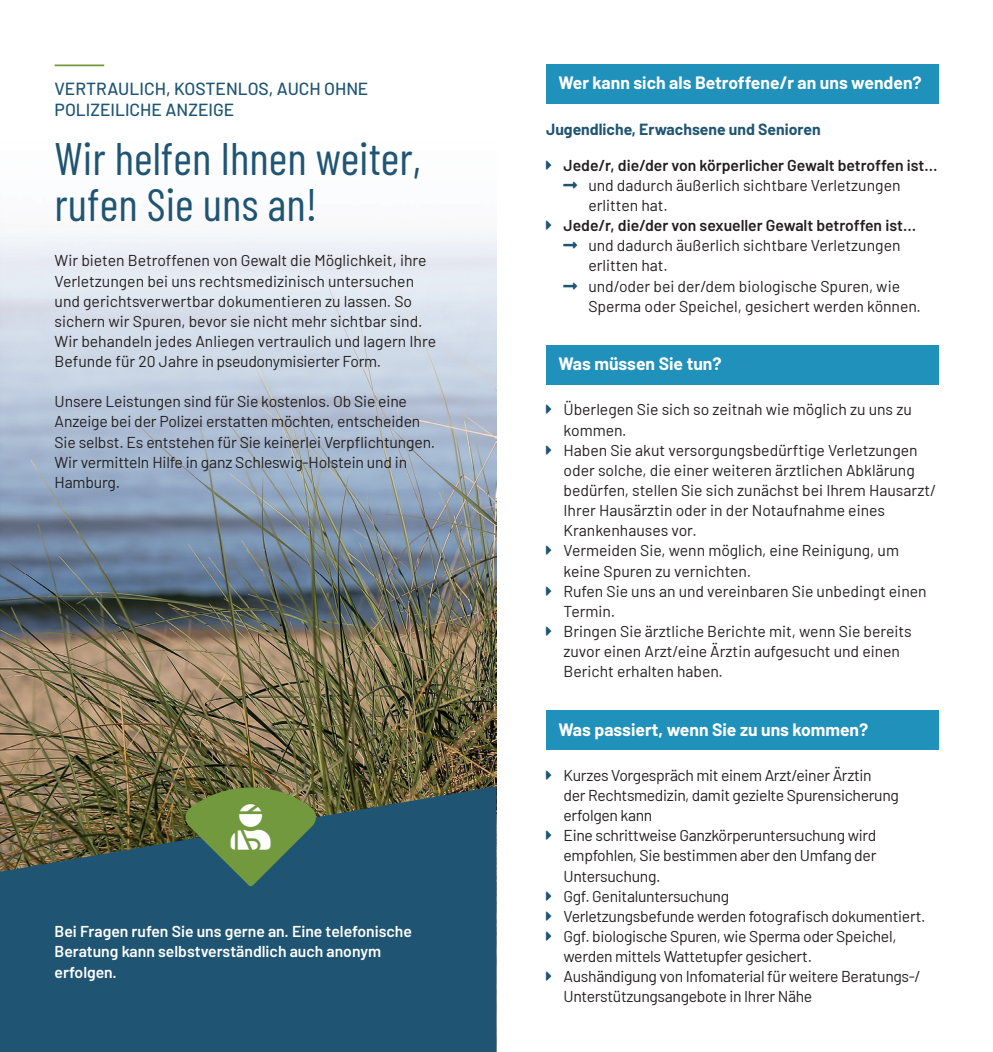
<style>
.page{position:relative;width:993px;height:1052px;background:#fff}
.page>*{position:absolute;margin:0;border:0;box-sizing:border-box;transform-origin:0 0}
.t1{font:45.5px/45.5px "Barlow Condensed";color:#1f5573}
.t2{font:700 17.5px "Barlow";color:#fff}
.t3{font:500 17.5px/21px "Barlow";color:#1f5573}
.t4{font:15.75px/20.1px "Barlow";letter-spacing:-.005em;color:#231f20}
.t5{font:600 15.75px "Barlow";color:#231f20}
.t6{font:600 15.75px/20.1px "Barlow";color:#fff}
.t7{font:700 15.75px "Barlow";color:#1f5573}
</style>
<div class="page">
<img style="left:0;top:231px;width:496px;height:555px">
<hr style="left:55px;top:64px;width:49px;height:2px;background:#72993d">
<div style="left:546px;top:64px;width:392px;height:40px;background:#2091ba"></div>
<div style="left:546px;top:345px;width:392px;height:40px;background:#2091ba"></div>
<div style="left:546px;top:710px;width:392px;height:40px;background:#2091ba"></div>
<svg style="left:0;top:786px;width:496px;height:266px;background:#28566b"></svg>
<svg style="left:184px;top:780px;width:133px;height:106px;background:#587c4c"></svg>
<p class="t3" style="left:55px;top:77px;width:315px">VERTRAULICH, KOSTENLOS, AUCH OHNE<br>POLIZEILICHE ANZEIGE</p>
<h1 class="t1" style="left:55px;top:133px;width:367px">Wir helfen Ihnen weiter, rufen Sie uns an!</h1>
<p class="t4" style="left:55px;top:249px;width:383px">Wir bieten Betroffenen von Gewalt die Möglichkeit, ihre Verletzungen bei uns rechtsmedizinisch untersuchen und gerichtsverwertbar dokumentieren zu lassen. So sichern wir Spuren, bevor sie nicht mehr sichtbar sind.<br>Wir behandeln jedes Anliegen vertraulich und lagern Ihre Befunde für 20 Jahre in pseudonymisierter Form.</p>
<p class="t4" style="left:55px;top:390px;width:382px">Unsere Leistungen sind für Sie kostenlos. Ob Sie eine Anzeige bei der Polizei erstatten möchten, entscheiden Sie selbst. Es entstehen für Sie keinerlei Verpflichtungen.<br>Wir vermitteln Hilfe in ganz Schleswig-Holstein und in Hamburg.</p>
<p class="t6" style="left:55px;top:920px;width:359px">Bei Fragen rufen Sie uns gerne an. Eine telefonische<br>Beratung kann selbstverständlich auch anonym erfolgen.</p>
<p class="t2" style="left:558px;top:70px;width:364px">Wer kann sich als Betroffene/r an uns wenden?</p>
<p class="t7" style="left:546px;top:118px;width:276px">Jugendliche, Erwachsene und Senioren</p>
<p class="t5" style="left:563px;top:153px;width:375px">Jede/r, die/der von körperlicher Gewalt betroffen ist…</p>
<p class="t4" style="left:588px;top:174px;width:313px">und dadurch äußerlich sichtbare Verletzungen erlitten hat.</p>
<p class="t5" style="left:563px;top:214px;width:354px">Jede/r, die/der von sexueller Gewalt betroffen ist…</p>
<p class="t4" style="left:588px;top:234px;width:334px">und dadurch äußerlich sichtbare Verletzungen erlitten hat.<br>und/oder bei der/dem biologische Spuren, wie Sperma oder Speichel, gesichert werden können.</p>
<p class="t2" style="left:558px;top:351px;width:164px">Was müssen Sie tun?</p>
<p class="t4" style="left:563px;top:398px;width:374px">Überlegen Sie sich so zeitnah wie möglich zu uns zu kommen.<br>Haben Sie akut versorgungsbedürftige Verletzungen oder solche, die einer weiteren ärztlichen Abklärung bedürfen, stellen Sie sich zunächst bei Ihrem Hausarzt/ Ihrer Hausärztin oder in der Notaufnahme eines Krankenhauses vor.<br>Vermeiden Sie, wenn möglich, eine Reinigung, um keine Spuren zu vernichten.<br>Rufen Sie uns an und vereinbaren Sie unbedingt einen Termin.<br>Bringen Sie ärztliche Berichte mit, wenn Sie bereits zuvor einen Arzt/eine Ärztin aufgesucht und einen Bericht erhalten haben.</p>
<p class="t2" style="left:558px;top:716px;width:311px">Was passiert, wenn Sie zu uns kommen?</p>
<p class="t4" style="left:563px;top:764px;width:363px">Kurzes Vorgespräch mit einem Arzt/einer Ärztin<br>der Rechtsmedizin, damit gezielte Spurensicherung erfolgen kann<br>Eine schrittweise Ganzkörperuntersuchung wird empfohlen, Sie bestimmen aber den Umfang der Untersuchung.<br>Ggf. Genitaluntersuchung<br>Verletzungsbefunde werden fotografisch dokumentiert.<br>Ggf. biologische Spuren, wie Sperma oder Speichel, werden mittels Wattetupfer gesichert.<br>Aushändigung von Infomaterial für weitere Beratungs-/ Unterstützungsangebote in Ihrer Nähe</p>
</div>
